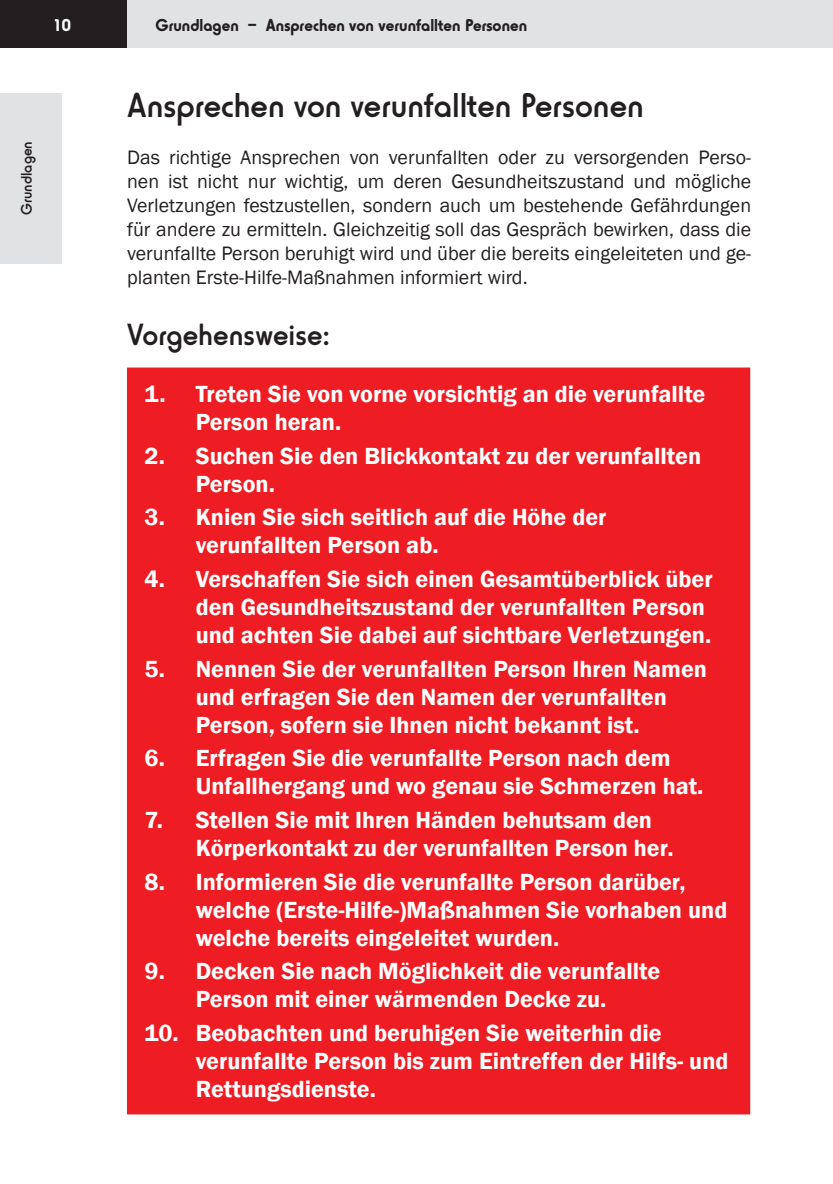
<style>
.page{position:relative;width:833px;height:1184px;background:#fff}
.page>*{position:absolute;margin:0;border:0;box-sizing:border-box;transform-origin:0 0}
.t1{font:500 36px "Horatio EF";color:#231f20}
.t2{font:500 32px "Horatio EF";color:#231f20}
.t3{font:600 24px/28px "Franklin Gothic";color:#fff}
.t4{font:20px/24px "Franklin Gothic";color:#231f20;text-align:justify}
.t5{font:700 18px "Horatio EF";color:#231f20}
.t6{font:700 18px "Horatio EF";color:#fff}
.t7{font:500 16px "Horatio EF";color:#231f20}
</style>
<div class="page">
<div style="left:0;top:0;width:832px;height:48px;background:#e1e2e4"></div>
<div style="left:0;top:0;width:127px;height:48px;background:#231f20"></div>
<div style="left:0;top:93px;width:62px;height:170px;background:#e1e2e4"></div>
<div style="left:128px;top:368px;width:621px;height:746px;background:#ee1d23"></div>
<hr style="left:127px;top:367px;width:623px;height:1px;background:#ee1d23">
<hr style="left:127px;top:368px;width:1px;height:745px;background:#ee1d23">
<hr style="left:749px;top:368px;width:1px;height:745px;background:#ee1d23">
<hr style="left:127px;top:1113px;width:623px;height:1px;background:#ee1d23">
<p class="t6" style="left:53px;top:15px;width:20px">10</p>
<p class="t5" style="left:155px;top:15px;width:373px">Grundlagen – Ansprechen von verunfallten Personen</p>
<p class="t7" style="left:17px;top:215px;width:75px;rotate:-90deg">Grundlagen</p>
<h1 class="t1" style="left:127px;top:85px;width:518px">Ansprechen von verunfallten Personen</h1>
<p class="t4" style="left:127px;top:145px;width:625px">Das richtige Ansprechen von verunfallten oder zu versorgenden Perso&shy;nen ist nicht nur wichtig, um deren Gesundheitszustand und mögliche Verletzungen festzustellen, sondern auch um bestehende Gefährdungen für andere zu ermitteln. Gleichzeitig soll das Gespräch bewirken, dass die verunfallte Person beruhigt wird und über die bereits eingeleiteten und ge&shy;planten Erste-Hilfe-Maßnahmen informiert wird.</p>
<h2 class="t2" style="left:127px;top:316px;width:204px">Vorgehensweise:</h2>
<p class="t3" style="left:196px;top:380px;width:511px;text-indent:-51px">1. Treten Sie von vorne vorsichtig an die verunfallte<br>Person heran.</p>
<p class="t3" style="left:196px;top:442px;width:507px;text-indent:-51px">2. Suchen Sie den Blickkontakt zu der verunfallten<br>Person.</p>
<p class="t3" style="left:196px;top:503px;width:412px;text-indent:-51px">3. Knien Sie sich seitlich auf die Höhe der verunfallten Person ab.</p>
<p class="t3" style="left:196px;top:565px;width:518px;text-indent:-51px">4. Verschaffen Sie sich einen Gesamtüberblick über den Gesundheitszustand der verunfallten Person und achten Sie dabei auf sichtbare Verletzungen.</p>
<p class="t3" style="left:196px;top:655px;width:513px;text-indent:-51px">5. Nennen Sie der verunfallten Person Ihren Namen und erfragen Sie den Namen der verunfallten<br>Person, sofern sie Ihnen nicht bekannt ist.</p>
<p class="t3" style="left:196px;top:744px;width:509px;text-indent:-51px">6. Erfragen Sie die verunfallte Person nach dem<br>Unfallhergang und wo genau sie Schmerzen hat.</p>
<p class="t3" style="left:196px;top:806px;width:479px;text-indent:-51px">7. Stellen Sie mit Ihren Händen behutsam den<br>Körperkontakt zu der verunfallten Person her.</p>
<p class="t3" style="left:196px;top:868px;width:533px;text-indent:-51px">8. Informieren Sie die verunfallte Person darüber, welche (Erste-Hilfe-)Maßnahmen Sie vorhaben und welche bereits eingeleitet wurden.</p>
<p class="t3" style="left:145px;top:958px;width:517px;text-align:center">9. Decken Sie nach Möglichkeit die verunfallte<br>Person mit einer wärmenden Decke zu.</p>
<p class="t3" style="left:196px;top:1019px;width:534px;text-indent:-51px">10. Beobachten und beruhigen Sie weiterhin die verunfallte Person bis zum Eintreffen der Hilfs- und<br>Rettungsdienste.</p>
</div>
